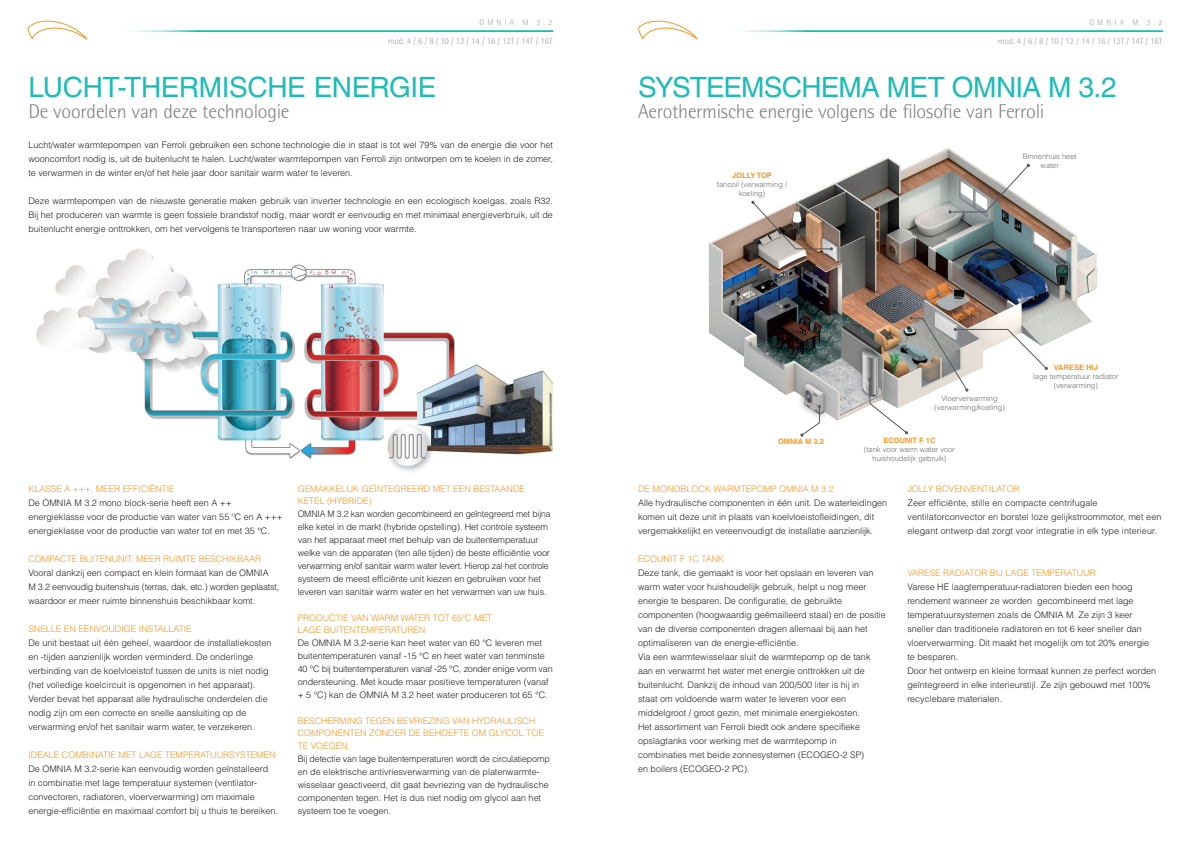
<style>
.page{position:relative;width:1191px;height:842px;background:#fff}
.page>*{position:absolute;margin:0;border:0;box-sizing:border-box;transform-origin:0 0}
.t1{font:28px "Helvetica LT Std";letter-spacing:-.02em;color:#1dbcb8}
.t2{font:300 20px "Rotis Semi Sans Pro";letter-spacing:-.01em;color:#808285}
.t3{font:300 9px/14px "Helvetica LT Std";color:#231f20}
.t4{font:300 9px/12.5px "Helvetica LT Std";color:#f79727}
.t5{font:300 9px/13px "Helvetica LT Std";color:#231f20;scale:.95 1}
.t6{font:300 9px "Rotis Semi Sans Pro";color:#a0a1a5}
.t7{font:300 8px "Rotis Semi Sans Pro";letter-spacing:.4em;color:#a0a1a5}
.t8{font:300 7.5px/9px "Helvetica LT Std";color:#6c6d70;text-align:center}
.t9{font:700 7.5px "Helvetica LT Std";color:#f79727}
</style>
<div class="page">
<img style="left:708px;top:147px;width:390px;height:288px">
<svg style="left:800px;top:405px;width:21px;height:32px"></svg>
<svg style="left:948px;top:164px;width:82px;height:50px"></svg>
<svg style="left:751px;top:201px;width:82px;height:49px"></svg>
<svg style="left:868px;top:317px;width:179px;height:117px"></svg>
<img style="left:36px;top:249px;width:517px;height:222px">
<hr style="left:723px;top:30px;width:439px;height:2px;background:#1dbcb8">
<hr style="left:113px;top:30px;width:439px;height:2px;background:#1dbcb8">
<svg style="left:638px;top:20px;width:60px;height:20px"></svg>
<svg style="left:27px;top:20px;width:60px;height:20px"></svg>
<p class="t7" style="left:479px;top:17px;width:74px">OMNIA M 3.2</p>
<p class="t6" style="left:388px;top:35px;width:166px">mod. 4 / 6 / 8 / 10 / 12 / 14 / 16 / 12T / 14T / 16T</p>
<h1 class="t1" style="left:28px;top:71px;width:410px">LUCHT-THERMISCHE ENERGIE</h1>
<h2 class="t2" style="left:28px;top:99px;width:263px">De voordelen van deze technologie</h2>
<p class="t3" style="left:28px;top:138px;width:526px;text-align:justify">Lucht/water warmtepompen van Ferroli gebruiken een schone technologie die in staat is tot wel 79% van de energie die voor het wooncomfort nodig is, uit de buitenlucht te halen. Lucht/water warmtepompen van Ferroli zijn ontworpen om te koelen in de zomer, te verwarmen in de winter en/of het hele jaar door sanitair warm water te leveren.</p>
<p class="t3" style="left:28px;top:194px;width:526px;text-align:justify">Deze warmtepompen van de nieuwste generatie maken gebruik van inverter technologie en een ecologisch koelgas, zoals R32.<br>Bij het produceren van warmte is geen fossiele brandstof nodig, maar wordt er eenvoudig en met minimaal energieverbruik, uit de buitenlucht energie onttrokken, om het vervolgens te transporteren naar uw woning voor warmte.</p>
<p class="t4" style="left:28px;top:482px;width:148px">KLASSE A +++: MEER EFFICIËNTIE</p>
<p class="t3" style="left:28px;top:495px;width:256px">De OMNIA M 3.2 mono block-serie heeft een A ++ energieklasse voor de productie van water van 55 ºC en A +++ energieklasse voor de productie van water tot en met 35 °C.</p>
<p class="t4" style="left:28px;top:552px;width:234px">COMPACTE BUITENUNIT: MEER RUIMTE BESCHIKBAAR</p>
<p class="t3" style="left:28px;top:565px;width:252px">Vooral dankzij een compact en klein formaat kan de OMNIA<br>M 3.2 eenvoudig buitenshuis (terras, dak, etc.) worden geplaatst, waardoor er meer ruimte binnenshuis beschikbaar komt.</p>
<p class="t4" style="left:28px;top:622px;width:165px">SNELLE EN EENVOUDIGE INSTALLATIE</p>
<p class="t3" style="left:28px;top:635px;width:244px">De unit bestaat uit één geheel, waardoor de installatiekosten en -tijden aanzienlijk worden verminderd. De onderlinge verbinding van de koelvloeistof tussen de units is niet nodig (het volledige koelcircuit is opgenomen in het apparaat).<br>Verder bevat het apparaat alle hydraulische onderdelen die nodig zijn om een correcte en snelle aansluiting op de verwarming en/of het sanitair warm water, te verzekeren.</p>
<p class="t4" style="left:28px;top:748px;width:249px">IDEALE COMBINATIE MET LAGE TEMPERATUURSYSTEMEN</p>
<p class="t3" style="left:28px;top:761px;width:251px">De OMNIA M 3.2-serie kan eenvoudig worden geïnstalleerd<br>in combinatie met lage temperatuur systemen (ventilator&shy;convectoren, radiatoren, vloerverwarming) om maximale energie-efficiëntie en maximaal comfort bij u thuis te bereiken.</p>
<p class="t4" style="left:298px;top:482px;width:229px">GEMAKKELIJK GEÏNTEGREERD MET EEN BESTAANDE<br>KETEL (HYBRIDE)</p>
<p class="t5" style="left:298px;top:507px;width:268px">OMNIA M 3.2 kan worden gecombineerd en geïntegreerd met bijna elke ketel in de markt (hybride opstelling). Het controle systeem van het apparaat meet met behulp van de buitentemperatuur welke van de apparaten (ten alle tijden) de beste efficiëntie voor verwarming en/of sanitair warm water levert. Hierop zal het controle systeem de meest efficiënte unit kiezen en gebruiken voor het leveren van sanitair warm water en het verwarmen van uw huis.</p>
<p class="t4" style="left:298px;top:611px;width:196px">PRODUCTIE VAN WARM WATER TOT 65ºC MET<br>LAGE BUITENTEMPERATUREN</p>
<p class="t3" style="left:298px;top:636px;width:256px;line-height:13px">De OMNIA M 3.2-serie kan heet water van 60 °C leveren met buitentemperaturen vanaf -15 °C en heet water van tenminste 40 °C bij buitentemperaturen vanaf -25 °C, zonder enige vorm van ondersteuning. Met koude maar positieve temperaturen (vanaf + 5 °C) kan de OMNIA M 3.2 heet water produceren tot 65 °C.</p>
<p class="t4" style="left:298px;top:714px;width:248px">BESCHERMING TEGEN BEVRIEZING VAN HYDRAULISCH<br>COMPONENTEN ZONDER DE BEHOEFTE OM GLYCOL TOE<br>TE VOEGEN.</p>
<p class="t3" style="left:298px;top:752px;width:254px;line-height:13px">Bij detectie van lage buitentemperaturen wordt de circulatiepomp en de elektrische antivriesverwarming van de platenwarmte&shy;wisselaar geactiveerd, dit gaat bevriezing van de hydraulische componenten tegen. Het is dus niet nodig om glycol aan het systeem toe te voegen.</p>
<p class="t7" style="left:1089px;top:17px;width:74px">OMNIA M 3.2</p>
<p class="t6" style="left:997px;top:35px;width:166px">mod. 4 / 6 / 8 / 10 / 12 / 14 / 16 / 12T / 14T / 16T</p>
<h1 class="t1" style="left:638px;top:71px;width:480px">SYSTEEMSCHEMA MET OMNIA M 3.2</h1>
<h2 class="t2" style="left:638px;top:99px;width:408px">Aerothermische energie volgens de filosofie van Ferroli</h2>
<p class="t9" style="left:732px;top:171px;width:41px">JOLLY TOP</p>
<p class="t8" style="left:717px;top:180px;width:72px">fancoil (verwarming / koeling)</p>
<p class="t8" style="left:1022px;top:152px;width:55px">Binnenhuis heet water</p>
<p class="t9" style="left:778px;top:437px;width:47px">OMNIA M 3.2</p>
<p class="t8" style="left:934px;top:394px;width:72px">Vloerverwarming (verwarming/koeling)</p>
<p class="t9" style="left:883px;top:436px;width:54px">ECOUNIT F 1C</p>
<p class="t8" style="left:864px;top:445px;width:92px">(tank voor warm water voor huishoudelijk gebruik)</p>
<p class="t9" style="left:1053px;top:363px;width:45px">VARESE HIJ</p>
<p class="t8" style="left:1033px;top:372px;width:87px">lage temperatuur radiator (verwarming)</p>
<p class="t4" style="left:638px;top:482px;width:197px">DE MONOBLOCK WARMTEPOMP OMNIA M 3.2</p>
<p class="t3" style="left:638px;top:495px;width:251px">Alle hydraulische componenten in één unit. De waterleidingen komen uit deze unit in plaats van koelvloeistofleidingen, dit vergemakkelijkt en vereenvoudigt de installatie aanzienlijk.</p>
<p class="t4" style="left:638px;top:552px;width:88px">ECOUNIT F 1C TANK</p>
<p class="t3" style="left:638px;top:565px;width:249px">Deze tank, die gemaakt is voor het opslaan en leveren van warm water voor huishoudelijk gebruik, helpt u nog meer energie te besparen. De configuratie, de gebruikte componenten (hoogwaardig geëmailleerd staal) en de positie van de diverse componenten dragen allemaal bij aan het optimaliseren van de energie-efficiëntie.<br>Via een warmtewisselaar sluit de warmtepomp op de tank aan en verwarmt het water met energie onttrokken uit de buitenlucht. Dankzij de inhoud van 200/500 liter is hij in<br>staat om voldoende warm water te leveren voor een middelgroot / groot gezin, met minimale energiekosten.<br>Het assortiment van Ferroli biedt ook andere specifieke opslagtanks voor werking met de warmtepomp in combinaties met beide zonnesystemen (ECOGEO-2 SP)<br>en boilers (ECOGEO-2 PC).</p>
<p class="t4" style="left:907px;top:482px;width:114px">JOLLY BOVENVENTILATOR</p>
<p class="t3" style="left:907px;top:495px;width:255px">Zeer efficiënte, stille en compacte centrifugale ventilatorconvector en borstel loze gelijkstroommotor, met een elegant ontwerp dat zorgt voor integratie in elk type interieur.</p>
<p class="t4" style="left:907px;top:566px;width:190px">VARESE RADIATOR BIJ LAGE TEMPERATUUR</p>
<p class="t3" style="left:907px;top:579px;width:250px">Varese HE laagtemperatuur-radiatoren bieden een hoog rendement wanneer ze worden gecombineerd met lage temperatuursystemen zoals de OMNIA M. Ze zijn 3 keer sneller dan traditionele radiatoren en tot 6 keer sneller dan vloerverwarming. Dit maakt het mogelijk om tot 20% energie te besparen.<br>Door het ontwerp en kleine formaat kunnen ze perfect worden geïntegreerd in elke interieurstijl. Ze zijn gebouwd met 100% recyclebare materialen.</p>
</div>
